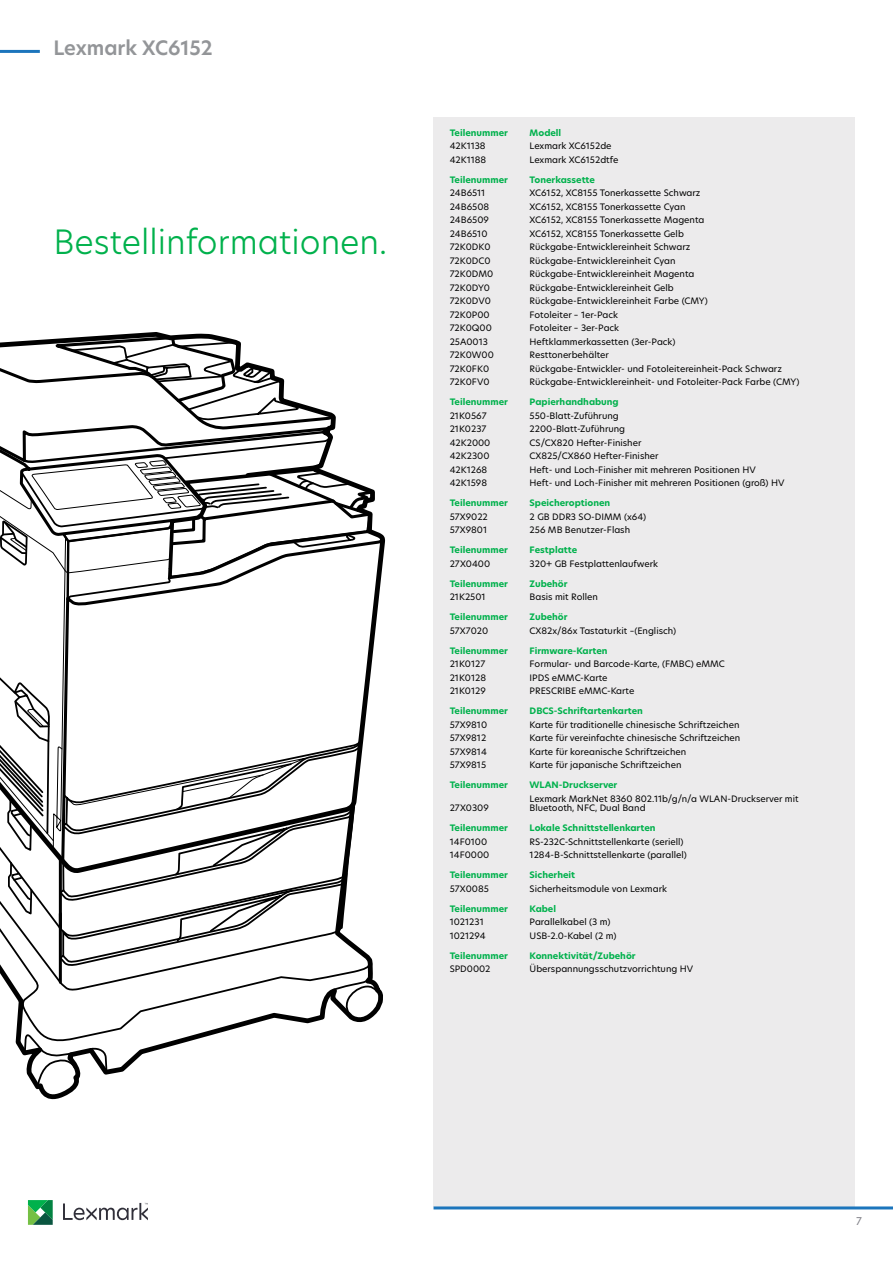
<style>
.page{position:relative;width:893px;height:1263px;background:#fff}
.page>*{position:absolute;margin:0;border:0;box-sizing:border-box;transform-origin:0 0}
.t1{font:300 33px "TP Hero";color:#00b14c}
.t2{font:600 19.5px "TP Hero";color:#939598}
.t3{font:10.5px "TP Hero";color:#7e7e85}
.t4{font:8.7px/9.8px "TP Hero";color:#000}
.t5{font:700 8.7px "TP Hero";color:#00b14c}
</style>
<div class="page">
<div style="left:433px;top:117px;width:422px;height:1089px;background:#ecebec"></div>
<hr style="left:433px;top:1206px;width:460px;height:3px;background:#1c75bc">
<svg style="left:63px;top:1203px;width:85px;height:17px"></svg>
<svg style="left:28px;top:1200px;width:25px;height:25px"></svg>
<svg style="left:15px;top:984px;width:368px;height:116px"></svg>
<svg style="left:0;top:332px;width:378px;height:683px"></svg>
<hr style="left:0;top:50px;width:40px;height:3px;background:#1c75bc">
<h2 class="t2" style="left:53px;top:35px;width:161px">Lexmark XC6152</h2>
<h1 class="t1" style="left:53px;top:219px;width:335px">Bestellinformationen.</h1>
<p class="t5" style="left:450px;top:127px;width:60px">Teilenummer</p>
<p class="t5" style="left:530px;top:127px;width:33px">Modell</p>
<p class="t4" style="left:450px;top:141px;width:38px">42K1138</p>
<p class="t4" style="left:530px;top:141px;width:83px">Lexmark XC6152de</p>
<p class="t4" style="left:450px;top:155px;width:38px">42K1188</p>
<p class="t4" style="left:530px;top:155px;width:90px">Lexmark XC6152dtfe</p>
<p class="t5" style="left:450px;top:174px;width:60px">Teilenummer</p>
<p class="t5" style="left:530px;top:174px;width:67px">Tonerkassette</p>
<p class="t4" style="left:450px;top:188px;width:37px">24B6511</p>
<p class="t4" style="left:530px;top:188px;width:172px">XC6152, XC8155 Tonerkassette Schwarz</p>
<p class="t4" style="left:450px;top:202px;width:41px">24B6508</p>
<p class="t4" style="left:530px;top:202px;width:158px">XC6152, XC8155 Tonerkassette Cyan</p>
<p class="t4" style="left:450px;top:215px;width:41px">24B6509</p>
<p class="t4" style="left:530px;top:215px;width:176px">XC6152, XC8155 Tonerkassette Magenta</p>
<p class="t4" style="left:450px;top:229px;width:39px">24B6510</p>
<p class="t4" style="left:530px;top:229px;width:156px">XC6152, XC8155 Tonerkassette Gelb</p>
<p class="t4" style="left:450px;top:242px;width:42px">72K0DK0</p>
<p class="t4" style="left:530px;top:242px;width:162px">Rückgabe-Entwicklereinheit Schwarz</p>
<p class="t4" style="left:450px;top:256px;width:43px">72K0DC0</p>
<p class="t4" style="left:530px;top:256px;width:147px">Rückgabe-Entwicklereinheit Cyan</p>
<p class="t4" style="left:450px;top:269px;width:45px">72K0DM0</p>
<p class="t4" style="left:530px;top:269px;width:166px">Rückgabe-Entwicklereinheit Magenta</p>
<p class="t4" style="left:450px;top:283px;width:42px">72K0DY0</p>
<p class="t4" style="left:530px;top:283px;width:146px">Rückgabe-Entwicklereinheit Gelb</p>
<p class="t4" style="left:450px;top:296px;width:43px">72K0DV0</p>
<p class="t4" style="left:530px;top:296px;width:180px">Rückgabe-Entwicklereinheit Farbe (CMY)</p>
<p class="t4" style="left:450px;top:310px;width:42px">72K0P00</p>
<p class="t4" style="left:530px;top:310px;width:90px">Fotoleiter – 1er-Pack</p>
<p class="t4" style="left:450px;top:323px;width:44px">72K0Q00</p>
<p class="t4" style="left:530px;top:323px;width:91px">Fotoleiter – 3er-Pack</p>
<p class="t4" style="left:450px;top:337px;width:40px">25A0013</p>
<p class="t4" style="left:530px;top:337px;width:148px">Heftklammerkassetten (3er-Pack)</p>
<p class="t4" style="left:450px;top:350px;width:46px">72K0W00</p>
<p class="t4" style="left:530px;top:350px;width:81px">Resttonerbehälter</p>
<p class="t4" style="left:450px;top:364px;width:41px">72K0FK0</p>
<p class="t4" style="left:530px;top:364px;width:254px">Rückgabe-Entwickler- und Fotoleitereinheit-Pack Schwarz</p>
<p class="t4" style="left:450px;top:377px;width:41px">72K0FV0</p>
<p class="t4" style="left:530px;top:377px;width:271px">Rückgabe-Entwicklereinheit- und Fotoleiter-Pack Farbe (CMY)</p>
<p class="t5" style="left:450px;top:396px;width:60px">Teilenummer</p>
<p class="t5" style="left:530px;top:396px;width:91px">Papierhandhabung</p>
<p class="t4" style="left:450px;top:411px;width:39px">21K0567</p>
<p class="t4" style="left:530px;top:411px;width:91px">550-Blatt-Zuführung</p>
<p class="t4" style="left:450px;top:424px;width:38px">21K0237</p>
<p class="t4" style="left:530px;top:424px;width:97px">2200-Blatt-Zuführung</p>
<p class="t4" style="left:450px;top:438px;width:42px">42K2000</p>
<p class="t4" style="left:530px;top:438px;width:113px">CS/CX820 Hefter-Finisher</p>
<p class="t4" style="left:450px;top:451px;width:41px">42K2300</p>
<p class="t4" style="left:530px;top:451px;width:131px">CX825/CX860 Hefter-Finisher</p>
<p class="t4" style="left:450px;top:465px;width:39px">42K1268</p>
<p class="t4" style="left:530px;top:465px;width:228px">Heft- und Loch-Finisher mit mehreren Positionen HV</p>
<p class="t4" style="left:450px;top:478px;width:39px">42K1598</p>
<p class="t4" style="left:530px;top:478px;width:256px">Heft- und Loch-Finisher mit mehreren Positionen (groß) HV</p>
<p class="t5" style="left:450px;top:497px;width:60px">Teilenummer</p>
<p class="t5" style="left:530px;top:497px;width:82px">Speicheroptionen</p>
<p class="t4" style="left:450px;top:512px;width:40px">57X9022</p>
<p class="t4" style="left:530px;top:512px;width:118px">2 GB DDR3 SO-DIMM (x64)</p>
<p class="t4" style="left:450px;top:525px;width:39px">57X9801</p>
<p class="t4" style="left:530px;top:525px;width:102px">256 MB Benutzer-Flash</p>
<p class="t5" style="left:450px;top:544px;width:60px">Teilenummer</p>
<p class="t5" style="left:530px;top:544px;width:49px">Festplatte</p>
<p class="t4" style="left:450px;top:559px;width:42px">27X0400</p>
<p class="t4" style="left:530px;top:559px;width:130px">320+ GB Festplattenlaufwerk</p>
<p class="t5" style="left:450px;top:578px;width:60px">Teilenummer</p>
<p class="t5" style="left:530px;top:578px;width:40px">Zubehör</p>
<p class="t4" style="left:450px;top:592px;width:38px">21K2501</p>
<p class="t4" style="left:530px;top:592px;width:70px">Basis mit Rollen</p>
<p class="t5" style="left:450px;top:611px;width:60px">Teilenummer</p>
<p class="t5" style="left:530px;top:611px;width:40px">Zubehör</p>
<p class="t4" style="left:450px;top:626px;width:40px">57X7020</p>
<p class="t4" style="left:530px;top:626px;width:148px">CX82x/86x Tastaturkit –(Englisch)</p>
<p class="t5" style="left:450px;top:645px;width:60px">Teilenummer</p>
<p class="t5" style="left:530px;top:645px;width:80px">Firmware-Karten</p>
<p class="t4" style="left:450px;top:659px;width:37px">21K0127</p>
<p class="t4" style="left:530px;top:659px;width:197px">Formular- und Barcode-Karte, (FMBC) eMMC</p>
<p class="t4" style="left:450px;top:673px;width:38px">21K0128</p>
<p class="t4" style="left:530px;top:673px;width:79px">IPDS eMMC-Karte</p>
<p class="t4" style="left:450px;top:686px;width:38px">21K0129</p>
<p class="t4" style="left:530px;top:686px;width:106px">PRESCRIBE eMMC-Karte</p>
<p class="t5" style="left:450px;top:705px;width:60px">Teilenummer</p>
<p class="t5" style="left:530px;top:705px;width:115px">DBCS-Schriftartenkarten</p>
<p class="t4" style="left:450px;top:720px;width:39px">57X9810</p>
<p class="t4" style="left:530px;top:720px;width:211px">Karte für traditionelle chinesische Schriftzeichen</p>
<p class="t4" style="left:450px;top:733px;width:38px">57X9812</p>
<p class="t4" style="left:530px;top:733px;width:212px">Karte für vereinfachte chinesische Schriftzeichen</p>
<p class="t4" style="left:450px;top:747px;width:39px">57X9814</p>
<p class="t4" style="left:530px;top:747px;width:158px">Karte für koreanische Schriftzeichen</p>
<p class="t4" style="left:450px;top:760px;width:38px">57X9815</p>
<p class="t4" style="left:530px;top:760px;width:153px">Karte für japanische Schriftzeichen</p>
<p class="t5" style="left:450px;top:779px;width:60px">Teilenummer</p>
<p class="t5" style="left:530px;top:779px;width:89px">WLAN-Druckserver</p>
<p class="t4" style="left:450px;top:803px;width:41px">27X0309</p>
<p class="t4" style="left:530px;top:793px;width:270px">Lexmark MarkNet 8360 802.11b/g/n/a WLAN-Druckserver mit<br>Bluetooth, NFC, Dual Band</p>
<p class="t5" style="left:450px;top:822px;width:60px">Teilenummer</p>
<p class="t5" style="left:530px;top:822px;width:127px">Lokale Schnittstellenkarten</p>
<p class="t4" style="left:450px;top:837px;width:39px">14F0100</p>
<p class="t4" style="left:530px;top:837px;width:156px">RS-232C-Schnittstellenkarte (seriell)</p>
<p class="t4" style="left:450px;top:850px;width:41px">14F0000</p>
<p class="t4" style="left:530px;top:850px;width:159px">1284-B-Schnittstellenkarte (parallel)</p>
<p class="t5" style="left:450px;top:869px;width:60px">Teilenummer</p>
<p class="t5" style="left:530px;top:869px;width:47px">Sicherheit</p>
<p class="t4" style="left:450px;top:884px;width:41px">57X0085</p>
<p class="t4" style="left:530px;top:884px;width:139px">Sicherheitsmodule von Lexmark</p>
<p class="t5" style="left:450px;top:903px;width:60px">Teilenummer</p>
<p class="t5" style="left:530px;top:903px;width:28px">Kabel</p>
<p class="t4" style="left:450px;top:917px;width:36px">1021231</p>
<p class="t4" style="left:530px;top:917px;width:82px">Parallelkabel (3 m)</p>
<p class="t4" style="left:450px;top:931px;width:38px">1021294</p>
<p class="t4" style="left:530px;top:931px;width:88px">USB-2.0-Kabel (2 m)</p>
<p class="t5" style="left:450px;top:950px;width:60px">Teilenummer</p>
<p class="t5" style="left:530px;top:950px;width:108px">Konnektivität/Zubehör</p>
<p class="t4" style="left:450px;top:964px;width:42px">SPD0002</p>
<p class="t4" style="left:530px;top:964px;width:165px">Überspannungsschutzvorrichtung HV</p>
<p class="t3" style="left:856px;top:1214px;width:7px">7</p>
</div>
